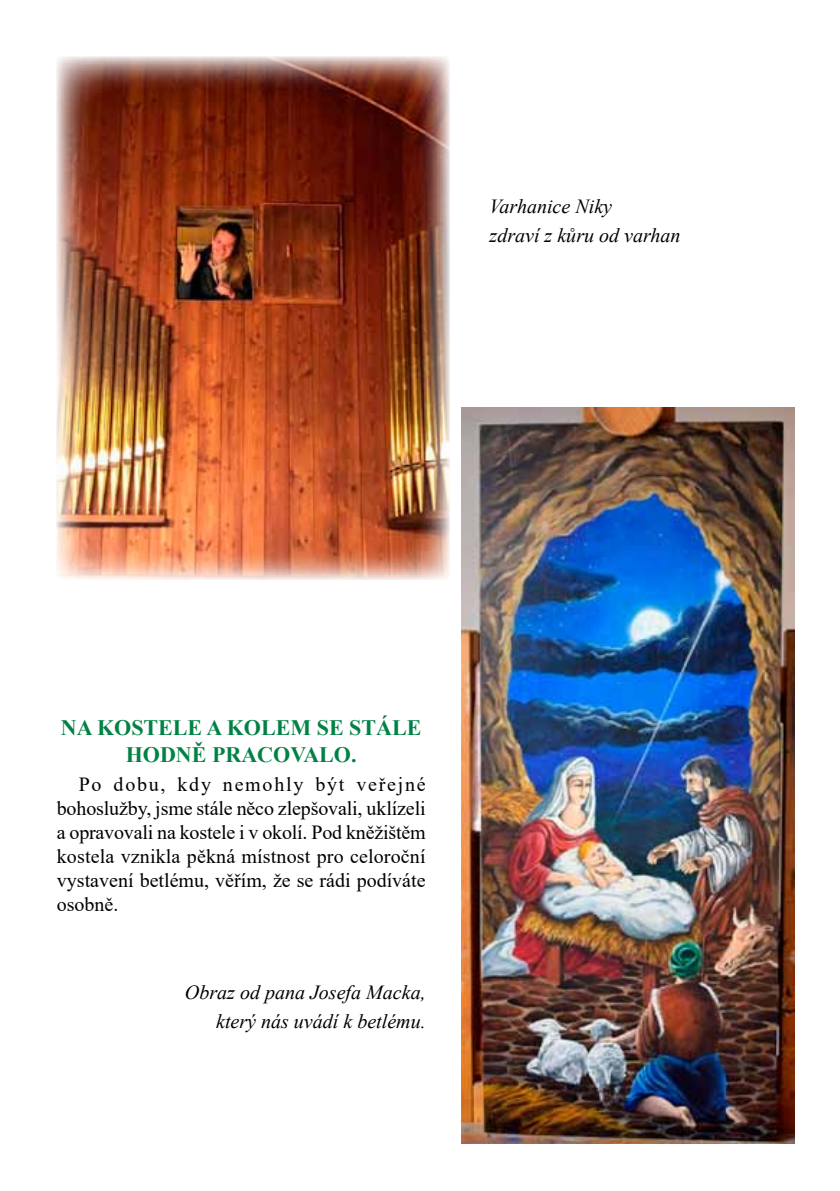
<style>
.page{position:relative;width:840px;height:1191px;background:#fff}
.page>*{position:absolute;margin:0;border:0;box-sizing:border-box;transform-origin:0 0}
.t1{font:700 22px/26.4px "Times New Roman";color:#008244;text-align:center}
.t2{font:20px/24px "Times New Roman";color:#000;text-align:justify}
.t3{font:italic 20px/29.4px "Times New Roman";color:#000;text-align:right}
</style>
<div class="page">
<img style="left:57px;top:57px;width:392px;height:523px">
<img style="left:461px;top:407px;width:333px;height:736px">
<p class="t3" style="left:489px;top:191px;width:192px;text-align:left">Varhanice Niky<br>zdraví z kůru od varhan</p>
<p class="t1" style="left:61px;top:714px;width:362px">NA KOSTELE A KOLEM SE STÁLE<br>HODNĚ PRACOVALO.</p>
<p class="t2" style="left:57px;top:771px;width:370px;text-indent:22px">Po dobu, kdy nemohly být veřejné bohoslužby, jsme stále něco zlepšovali, uklízeli a opravovali na kostele i v okolí. Pod kněžištěm kostela vznikla pěkná místnost pro celoroční vystavení betlému, věřím, že se rádi podíváte osobně.</p>
<p class="t3" style="left:185px;top:977px;width:242px">Obraz od pana Josefa Macka, který nás uvádí k betlému.</p>
</div>
